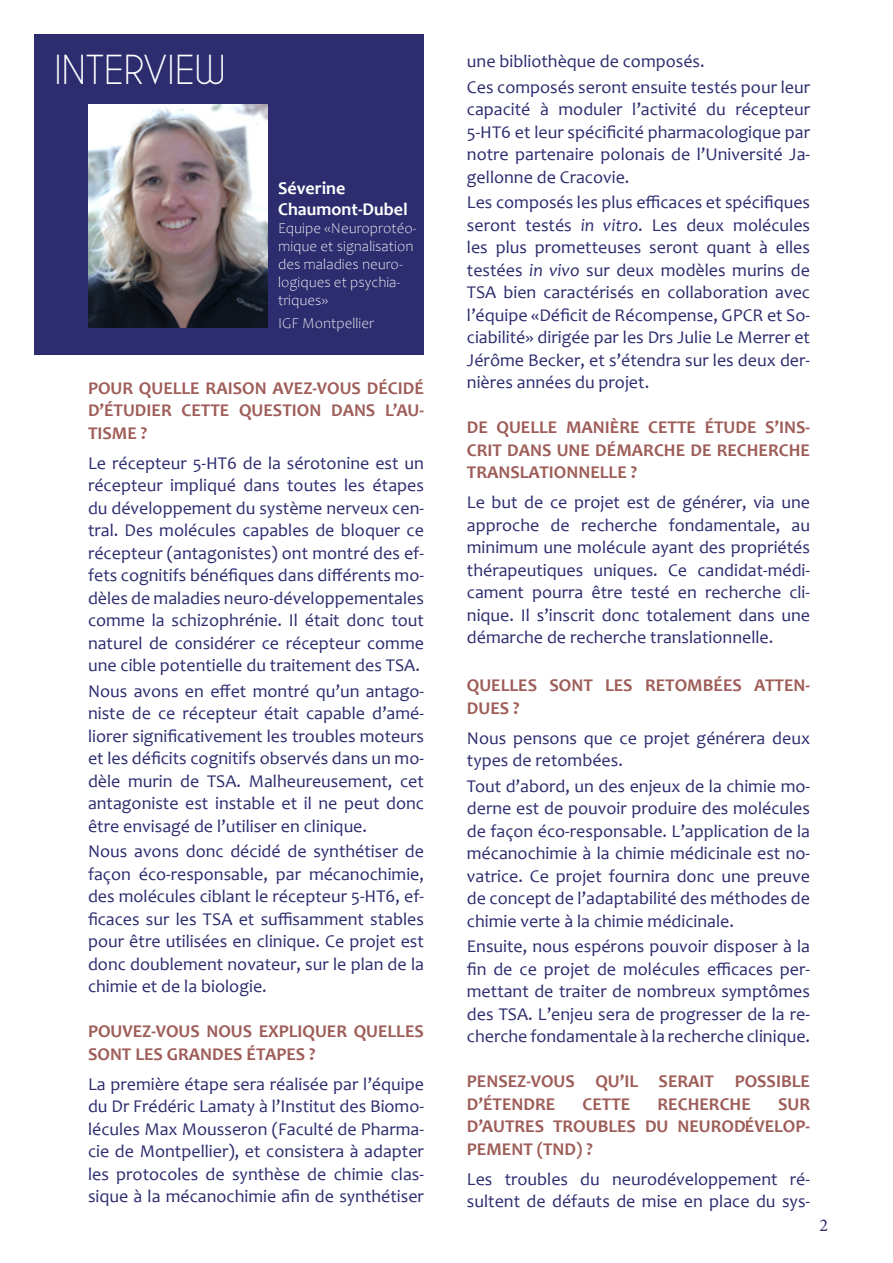
<style>
.page{position:relative;width:893px;height:1263px;background:#fff}
.page>*{position:absolute;margin:0;border:0;box-sizing:border-box;transform-origin:0 0}
.t1{font:37.5px "Caviar Dreams";color:#fff}
.t2{font:18px/22.5px "Candara";color:#2c2c6f;text-align:justify}
.t3{font:700 18px/22.5px "Candara";color:#9e5d58}
.t4{font:700 18px/22.5px "Candara";color:#9f5e59;text-align:justify}
.t5{font:700 18px/21px "Candara";color:#fff}
.t6{font:18px "Minion Pro";color:#2c2c6f}
.t7{font:300 15px/18px "Candara";color:#fff}
.s1{font-style:italic}
</style>
<div class="page">
<div style="left:34px;top:35px;width:390px;height:320px;background:#2c2c6f"></div>
<img style="left:88px;top:104px;width:180px;height:223px">
<h1 class="t1" style="left:54px;top:47px;width:173px">INTERVIEW</h1>
<p class="t5" style="left:278px;top:178px;width:131px">Séverine<br>Chaumont-Dubel</p>
<p class="t7" style="left:278px;top:220px;width:140px">Equipe «Neuroprotéo&shy;mique et signalisation des maladies neuro&shy;logiques et psychia&shy;triques»</p>
<p class="t7" style="left:278px;top:314px;width:97px">IGF Montpellier</p>
<p class="t4" style="left:88px;top:376px;width:337px">POUR QUELLE RAISON AVEZ-VOUS DÉCIDÉ D’ÉTUDIER CETTE QUESTION DANS L’AU-TISME ?</p>
<p class="t2" style="left:88px;top:451px;width:337px">Le récepteur 5-HT6 de la sérotonine est un récepteur impliqué dans toutes les étapes du développement du système nerveux cen&shy;tral. Des molécules capables de bloquer ce récepteur (antagonistes) ont montré des ef&shy;fets cognitifs bénéfiques dans différents mo&shy;dèles de maladies neuro-développementales comme la schizophrénie. Il était donc tout naturel de considérer ce récepteur comme une cible potentielle du traitement des TSA.</p>
<p class="t2" style="left:88px;top:679px;width:337px">Nous avons en effet montré qu’un antago&shy;niste de ce récepteur était capable d’amé&shy;liorer significativement les troubles moteurs et les déficits cognitifs observés dans un mo&shy;dèle murin de TSA. Malheureusement, cet antagoniste est instable et il ne peut donc être envisagé de l’utiliser en clinique.</p>
<p class="t2" style="left:88px;top:840px;width:337px">Nous avons donc décidé de synthétiser de façon éco-responsable, par mécanochimie, des molécules ciblant le récepteur 5-HT6, ef&shy;ficaces sur les TSA et suffisamment stables pour être utilisées en clinique. Ce projet est donc doublement novateur, sur le plan de la chimie et de la biologie.</p>
<p class="t3" style="left:88px;top:1020px;width:337px">POUVEZ-VOUS NOUS EXPLIQUER QUELLES<br>SONT LES GRANDES ÉTAPES ?</p>
<p class="t2" style="left:88px;top:1072px;width:337px">La première étape sera réalisée par l’équipe du Dr Frédéric Lamaty à l’Institut des Biomo&shy;lécules Max Mousseron (Faculté de Pharma&shy;cie de Montpellier), et consistera à adapter les protocoles de synthèse de chimie clas&shy;sique à la mécanochimie afin de synthétiser</p>
<p class="t2" style="left:467px;top:48px;width:345px;line-height:25.5px">une bibliothèque de composés.<br>Ces composés seront ensuite testés pour leur</p>
<p class="t2" style="left:467px;top:98px;width:345px">capacité à moduler l’activité du récepteur 5-HT6 et leur spécificité pharmacologique par notre partenaire polonais de l’Université Ja&shy;gellonne de Cracovie.</p>
<p class="t2" style="left:467px;top:191px;width:345px">Les composés les plus efficaces et spécifiques seront testés <span class="s1">in vitro</span>. Les deux molécules les plus prometteuses seront quant à elles testées <span class="s1">in vivo</span> sur deux modèles murins de TSA bien caractérisés en collaboration avec l’équipe «Déficit de Récompense, GPCR et So&shy;ciabilité» dirigée par les Drs Julie Le Merrer et Jérôme Becker, et s’étendra sur les deux der&shy;nières années du projet.</p>
<p class="t3" style="left:467px;top:416px;width:345px;text-align:justify">DE QUELLE MANIÈRE CETTE ÉTUDE S’INS-CRIT DANS UNE DÉMARCHE DE RECHERCHE TRANSLATIONNELLE ?</p>
<p class="t2" style="left:467px;top:491px;width:345px">Le but de ce projet est de générer, via une approche de recherche fondamentale, au minimum une molécule ayant des propriétés thérapeutiques uniques. Ce candidat-médi&shy;cament pourra être testé en recherche cli&shy;nique. Il s’inscrit donc totalement dans une démarche de recherche translationnelle.</p>
<p class="t3" style="left:467px;top:674px;width:345px">QUELLES SONT LES RETOMBÉES ATTEN-<br>DUES ?</p>
<p class="t2" style="left:467px;top:726px;width:345px">Nous pensons que ce projet générera deux types de retombées.</p>
<p class="t2" style="left:467px;top:774px;width:345px">Tout d’abord, un des enjeux de la chimie mo&shy;derne est de pouvoir produire des molécules de façon éco-responsable. L’application de la mécanochimie à la chimie médicinale est no&shy;vatrice. Ce projet fournira donc une preuve de concept de l’adaptabilité des méthodes de chimie verte à la chimie médicinale.</p>
<p class="t2" style="left:467px;top:935px;width:345px">Ensuite, nous espérons pouvoir disposer à la fin de ce projet de molécules efficaces per&shy;mettant de traiter de nombreux symptômes des TSA. L’enjeu sera de progresser de la re&shy;cherche fondamentale à la recherche clinique.</p>
<p class="t3" style="left:467px;top:1070px;width:345px">PENSEZ-VOUS QU’IL SERAIT POSSIBLE<br>D’ÉTENDRE</p>
<p class="t3" style="left:467px;top:1092px;width:345px;text-align:justify;text-indent:311px">SUR D’AUTRES TROUBLES DU NEURODÉVELOP-PEMENT (TND) ?</p>
<p class="t2" style="left:467px;top:1167px;width:345px">Les troubles du neurodéveloppement ré&shy;sultent de défauts de mise en place du sys-</p>
<p class="t3" style="left:582px;top:1092px;width:49px">CETTE</p>
<p class="t3" style="left:657px;top:1092px;width:95px">RECHERCHE</p>
<p class="t6" style="left:819px;top:1213px;width:10px">2</p>
</div>
